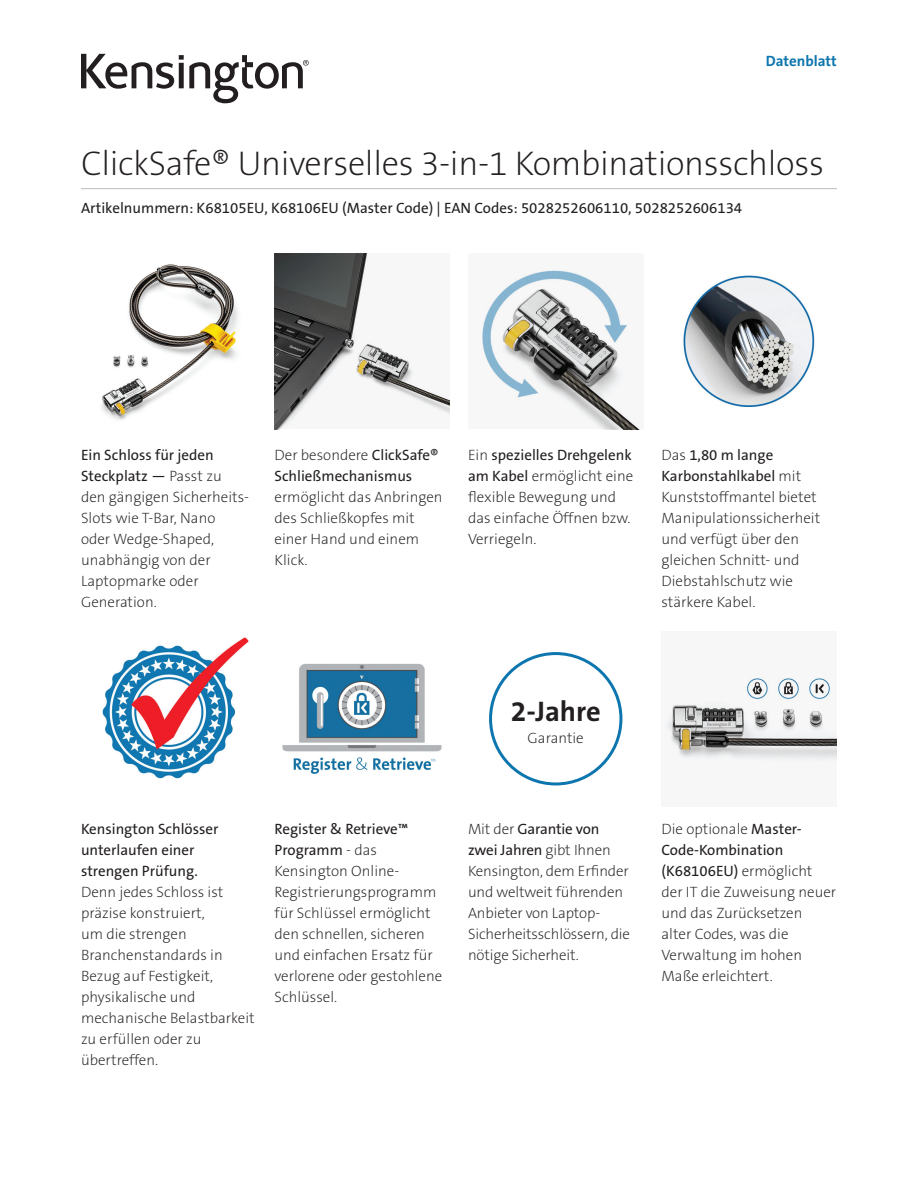
<style>
.page{position:relative;width:918px;height:1188px;background:#fff}
.page>*{position:absolute;margin:0;border:0;box-sizing:border-box;transform-origin:0 0}
.Main_Header{font:34.5px "The Sans KENSINGTON2 XL";letter-spacing:-.01em;color:#231f20}
.Body{font:28.5px "The Sans KENSINGTON7 Bd";color:#231f20}
.Body-2{font:15px/21px "The Sans KENSINGTON2 XL";color:#231f20}
.Part_No__UPC{font:15px "The Sans KENSINGTON5 Rg";color:#231f20}
.Part_No__UPC-2{font:15px "The Sans KENSINGTON7 Bd";color:#0e76ae}
.s1{font-family:"The Sans KENSINGTON5 Rg"}
</style>
<div class="page">
<svg style="left:81px;top:54px;width:228px;height:49px"></svg>
<img style="left:101px;top:264px;width:137px;height:156px">
<img style="left:482px;top:270px;width:159px;height:159px">
<img style="left:666px;top:678px;width:171px;height:84px">
<img style="left:102px;top:637px;width:147px;height:142px">
<img style="left:274px;top:254px;width:176px;height:175px">
<img style="left:683px;top:275px;width:132px;height:132px">
<hr style="left:81px;top:188px;width:756px;height:1px;background:#bcbdc0">
<img style="left:282px;top:663px;width:160px;height:111px">
<div style="left:489px;top:652px;width:133px;height:133px;border:3px solid #0e76ae;border-radius:50%"></div>
<p class="Part_No__UPC-2" style="left:766px;top:53px;width:72px">Datenblatt</p>
<p class="Main_Header" style="left:81px;top:145px;width:744px">ClickSafe® Universelles 3-in-1 Kombinationsschloss</p>
<p class="Part_No__UPC" style="left:81px;top:200px;width:663px">Artikelnummern: K68105EU, K68106EU (Master Code) | EAN Codes: 5028252606110, 5028252606134</p>
<p class="Body-2" style="left:81px;top:445px;width:170px"><span class="s1">Ein Schloss für jeden<br>Steckplatz —</span> Passt zu den gängigen Sicherheits-<br>Slots wie T-Bar, Nano<br>oder Wedge-Shaped, unabhängig von der<br>Laptopmarke oder<br>Generation.</p>
<p class="Body-2" style="left:274px;top:445px;width:170px">Der besondere <span class="s1">ClickSafe®<br>Schließmechanismus </span>ermöglicht das Anbringen des Schließkopfes mit einer Hand und einem<br>Klick.</p>
<p class="Body-2" style="left:468px;top:445px;width:167px">Ein <span class="s1">spezielles Drehgelenk am Kabel</span> ermöglicht eine flexible Bewegung und das einfache Öffnen bzw.<br>Verriegeln.</p>
<p class="Body-2" style="left:662px;top:445px;width:160px">Das <span class="s1">1,80 m lange<br>Karbonstahlkabel</span> mit<br>Kunststoffmantel bietet<br>Manipulationssicherheit und verfügt über den gleichen Schnitt- und<br>Diebstahlschutz wie stärkere Kabel.</p>
<p class="Body" style="left:511px;top:697px;width:92px">2-Jahre</p>
<p class="Body-2" style="left:528px;top:728px;width:58px">Garantie</p>
<p class="Body-2" style="left:81px;top:819px;width:175px"><span class="s1">Kensington Schlösser unterlaufen einer strengen Prüfung.<br></span>Denn jedes Schloss ist präzise konstruiert,<br>um die strengen<br>Branchenstandards in<br>Bezug auf Festigkeit, physikalische und mechanische Belastbarkeit zu erfüllen oder zu übertreffen.</p>
<p class="Body-2" style="left:274px;top:819px;width:169px"><span class="s1">Register &amp; Retrieve™<br>Programm</span> - das<br>Kensington Online-<br>Registrierungsprogramm für Schlüssel ermöglicht den schnellen, sicheren und einfachen Ersatz für verlorene oder gestohlene<br>Schlüssel.</p>
<p class="Body-2" style="left:468px;top:819px;width:164px">Mit der <span class="s1">Garantie von zwei Jahren</span> gibt Ihnen<br>Kensington, dem Erfinder und weltweit führenden<br>Anbieter von Laptop-<br>Sicherheitsschlössern, die nötige Sicherheit.</p>
<p class="Body-2" style="left:662px;top:819px;width:176px">Die optionale <span class="s1">Master-<br>Code-Kombination (K68106EU)</span> ermöglicht der IT die Zuweisung neuer und das Zurücksetzen<br>alter Codes, was die<br>Verwaltung im hohen<br>Maße erleichtert.</p>
</div>
